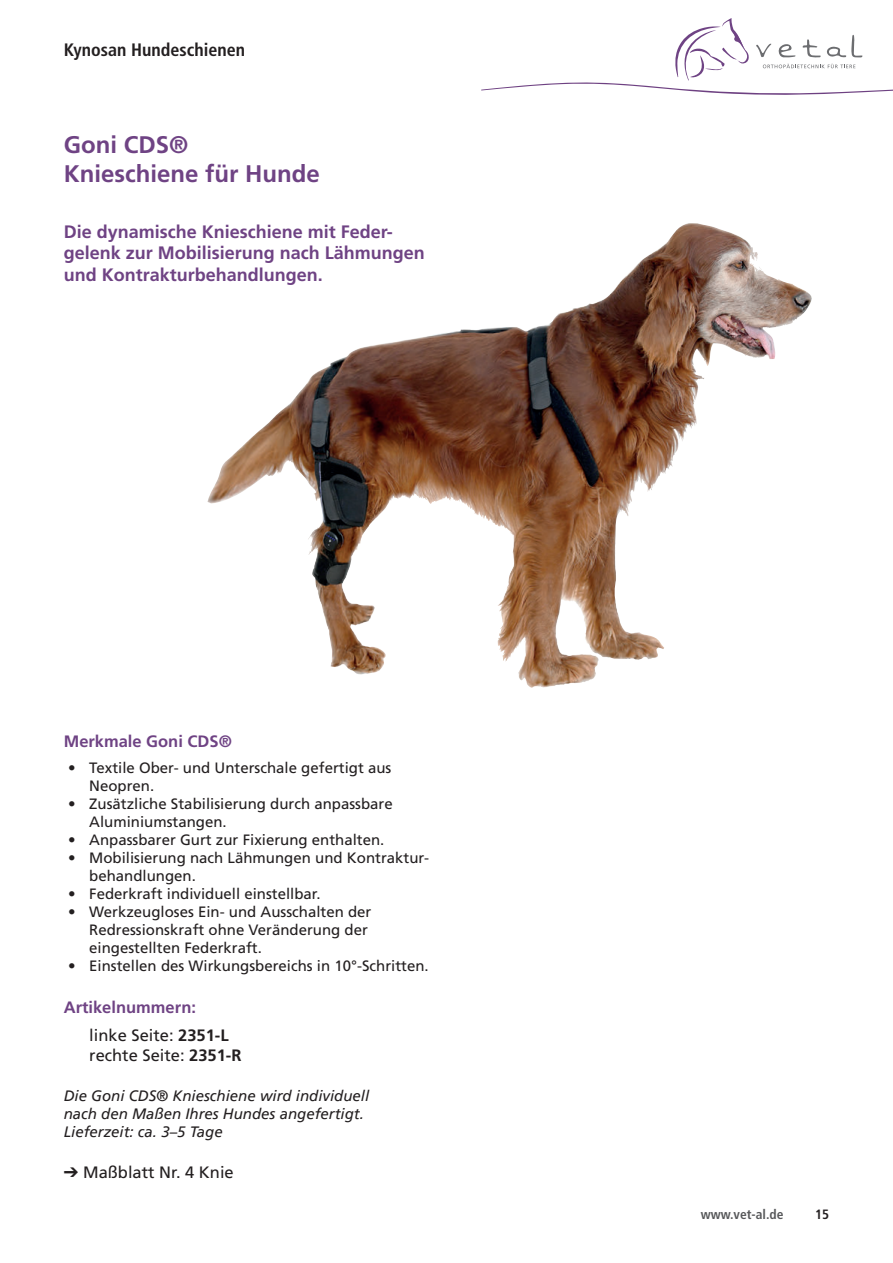
<style>
.page{position:relative;width:893px;height:1263px;background:#fff}
.page>*{position:absolute;margin:0;border:0;box-sizing:border-box;transform-origin:0 0}
.t1{font:700 24px/28.8px "Frutiger LT Std";color:#6f4384}
.t2{font:700 18px/21.6px "Frutiger LT Std";color:#6f4384}
.t3{font:700 condensed 18px "Frutiger LT Std";color:#231f20}
.t4{font:700 16.5px/28.3px "Frutiger LT Std";color:#6f4384}
.t5{font:16.5px "Frutiger LT Std";color:#231f20}
.t6{font:15px/18px "Frutiger LT Std";color:#231f20}
.t7{font:italic 15px/18px "Frutiger LT Pro";color:#231f20}
.t8{font:700 condensed 13.5px "Frutiger LT Std";color:#57585a}
.t9{font:700 condensed 13.5px "Frutiger LT Std";color:#231f20}
.s1{font-weight:400;color:#231f20}
.s2{color:#231f20}
.s3{font-weight:700}
</style>
<div class="page">
<svg style="left:481px;top:18px;width:412px;height:77px"></svg>
<img style="left:207px;top:223px;width:481px;height:455px">
<p class="t3" style="left:64px;top:39px;width:183px">Kynosan Hundeschienen</p>
<h1 class="t1" style="left:64px;top:130px;width:258px">Goni CDS®<br>Knieschiene für Hunde</h1>
<p class="t2" style="left:64px;top:221px;width:363px">Die dynamische Knieschiene mit Feder&shy;gelenk zur Mobilisierung nach Lähmungen und Kontrakturbehandlungen.</p>
<p class="t4" style="left:64px;top:727px;width:170px">Merkmale Goni CDS®</p>
<p class="t6" style="left:89px;top:759px;width:304px;text-indent:-21px">• Textile Ober- und Unterschale gefertigt aus<br>Neopren.</p>
<p class="t6" style="left:89px;top:795px;width:305px;text-indent:-21px">• Zusätzliche Stabilisierung durch anpassbare<br>Aluminiumstangen.</p>
<p class="t6" style="left:68px;top:831px;width:318px">• Anpassbarer Gurt zur Fixierung enthalten.</p>
<p class="t6" style="left:89px;top:849px;width:340px;text-indent:-21px">• Mobilisierung nach Lähmungen und Kontraktur&shy;behandlungen.</p>
<p class="t6" style="left:68px;top:885px;width:254px">• Federkraft individuell einstellbar.</p>
<p class="t6" style="left:89px;top:903px;width:284px;text-indent:-21px">• Werkzeugloses Ein- und Ausschalten der<br>Redressionskraft ohne Veränderung der eingestellten Federkraft.</p>
<p class="t6" style="left:68px;top:957px;width:362px">• Einstellen des Wirkungsbereichs in 10°-Schritten.</p>
<p class="t4" style="left:89px;top:993px;width:141px;text-indent:-26px">Artikelnummern: <span class="s1">linke Seite:</span> <span class="s2">2351-L</span></p>
<p class="t5" style="left:89px;top:1045px;width:154px">rechte Seite: <span class="s3">2351-R</span></p>
<p class="t7" style="left:64px;top:1086px;width:307px">Die Goni CDS® Knieschiene wird individuell nach den Maßen Ihres Hundes angefertigt.<br>Lieferzeit: ca. 3–5 Tage</p>
<p class="t5" style="left:64px;top:1162px;width:172px">➔ Maßblatt Nr. 4 Knie</p>
<p class="t8" style="left:701px;top:1206px;width:84px">www.vet-al.de</p>
<p class="t9" style="left:815px;top:1206px;width:16px">15</p>
</div>
